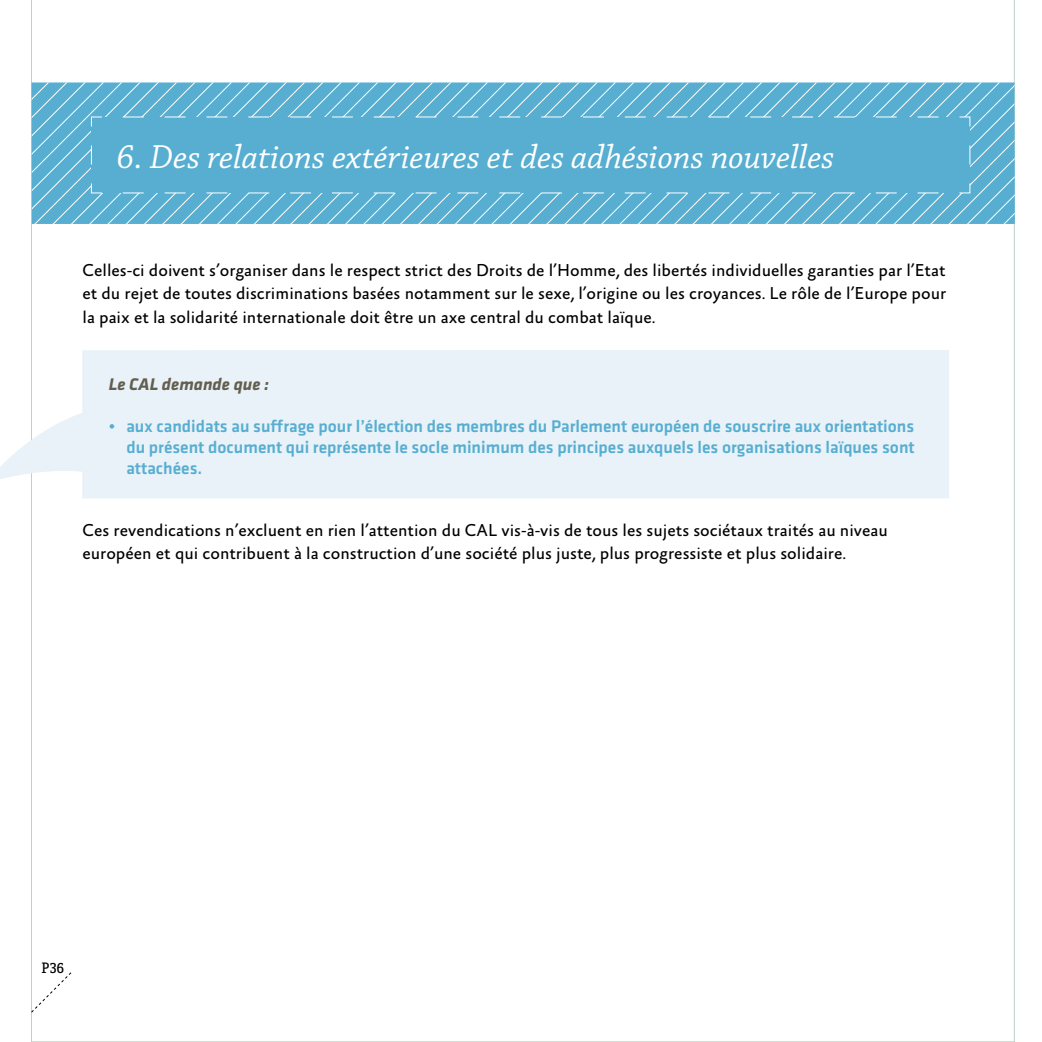
<style>
.page{position:relative;width:1042px;height:1042px;background:#fff}
.page>*{position:absolute;margin:0;border:0;box-sizing:border-box;transform-origin:0 0}
.t1{font:italic 35px "Chaparral Pro";color:#fff}
.t2{font:17.5px/23.6px "Absara Sans";color:#000;text-align:justify}
.t3{font:500 17.5px/21px "Klavika";color:#57aed1;text-align:justify}
.t4{font:italic 700 17.5px "Klavika";color:#635f50}
.t5{font:15.75px "Zine Slab Dis";color:#000}
</style>
<div class="page">
<svg style="left:31px;top:972px;width:41px;height:41px"></svg>
<div style="left:82px;top:350px;width:867px;height:148px;background:#e9f2f8"></div>
<svg style="left:0;top:412px;width:82px;height:71px"></svg>
<svg style="left:32px;top:82px;width:983px;height:142px;background:#65b5d5"></svg>
<div style="left:91px;top:117px;width:879px;height:76px;background:#57aed1"></div>
<h1 class="t1" style="left:116px;top:138px;width:719px">6. Des relations extérieures et des adhésions nouvelles</h1>
<p class="t2" style="left:82px;top:259px;width:865px">Celles-ci doivent s’organiser dans le respect strict des Droits de l’Homme, des libertés individuelles garanties par l’Etat et du rejet de toutes discriminations basées notamment sur le sexe, l’origine ou les croyances. Le rôle de l’Europe pour la paix et la solidarité internationale doit être un axe central du combat laïque.</p>
<p class="t4" style="left:109px;top:374px;width:162px">Le CAL demande que :</p>
<p class="t3" style="left:126px;top:416px;width:790px;text-indent:-18px">• aux candidats au suffrage pour l’élection des membres du Parlement européen de souscrire aux orientations du présent document qui représente le socle minimum des principes auxquels les organisations laïques sont attachées.</p>
<p class="t2" style="left:82px;top:519px;width:807px">Ces revendications n’excluent en rien l’attention du CAL vis-à-vis de tous les sujets sociétaux traités au niveau européen et qui contribuent à la construction d’une société plus juste, plus progressiste et plus solidaire.</p>
<p class="t5" style="left:42px;top:960px;width:24px">P36</p>
</div>
